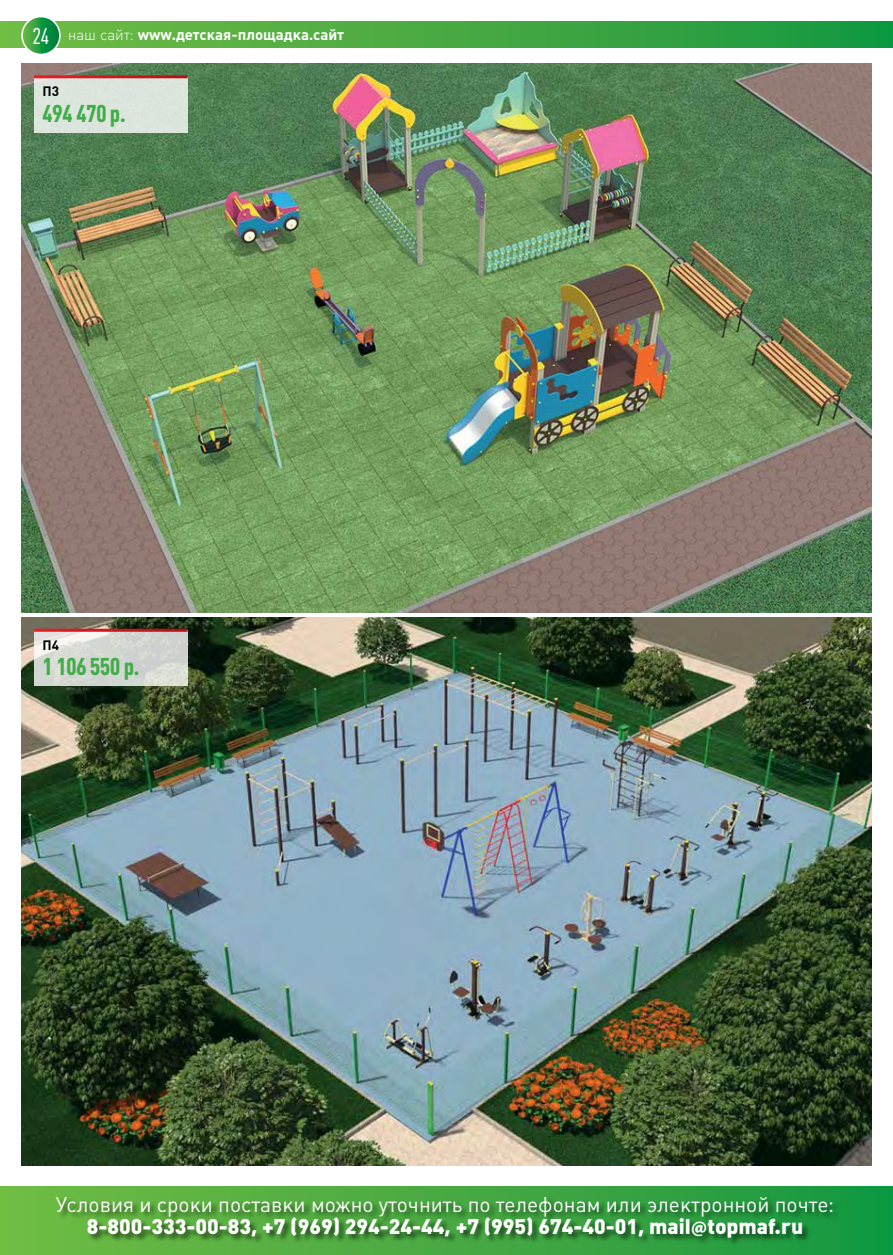
<style>
.page{position:relative;width:893px;height:1255px;background:#fff}
.page>*{position:absolute;margin:0;border:0;box-sizing:border-box;transform-origin:0 0}
.t1{font:700 24px "Plumb Condensed";color:#41ad49}
.t2{font:21px/22.5px "Plumb";color:#fff;text-align:center}
.t3{font:700 15px "Plumb";color:#fff}
.t4{font:700 13.5px "Plumb";color:#000}
.s1{font-family:"Plumb Condensed";font-weight:400;font-size:22.5px}
.s2{font-weight:300}
.s3{font-weight:900}
.s4{font-family:"Myriad Pro";font-weight:900}
</style>
<div class="page">
<div style="left:0;top:1186px;width:893px;height:68px;background:linear-gradient(to right,#74bc44,#179741)"></div>
<div style="left:0;top:21px;width:893px;height:26px;background:linear-gradient(to right,#76bd46,#169740)"></div>
<svg style="left:22px;top:17px;width:38px;height:37px"></svg>
<div style="left:21px;top:16px;width:40px;height:39px;border:2px solid #fff;border-radius:50%"></div>
<div style="left:56px;top:1196px;width:785px;height:50px;background:#000;opacity:.55"></div>
<img style="left:21px;top:64px;width:851px;height:548px">
<img style="left:21px;top:617px;width:851px;height:548px">
<div style="left:34px;top:77px;width:154px;height:55px;background:#dce5dc"></div>
<hr style="left:34px;top:75px;width:154px;height:3px;background:#fff">
<svg style="left:34px;top:631px;width:154px;height:55px;background:#d6d7d1"></svg>
<hr style="left:34px;top:628px;width:154px;height:3px;background:#fff">
<p class="t3" style="left:33px;top:26px;width:313px"><span class="s1">24</span> <span class="s2">наш сайт:</span> www.детская-площадка.сайт</p>
<p class="t4" style="left:43px;top:84px;width:18px">П3</p>
<p class="t1" style="left:43px;top:100px;width:85px">494 470 р.</p>
<p class="t4" style="left:43px;top:637px;width:18px">П4</p>
<p class="t1" style="left:43px;top:653px;width:98px">1 106 550 р.</p>
<p class="t2" style="left:56px;top:1192px;width:780px">Условия и сроки поставки можно уточнить по телефонам или электронной почте:<br><span class="s3">8-800-333-00-83, +7 (969) 294-24-44, +7 (995) 674-40-01, mail</span><span class="s4">@</span><span class="s3">topmaf.ru</span></p>
</div>
